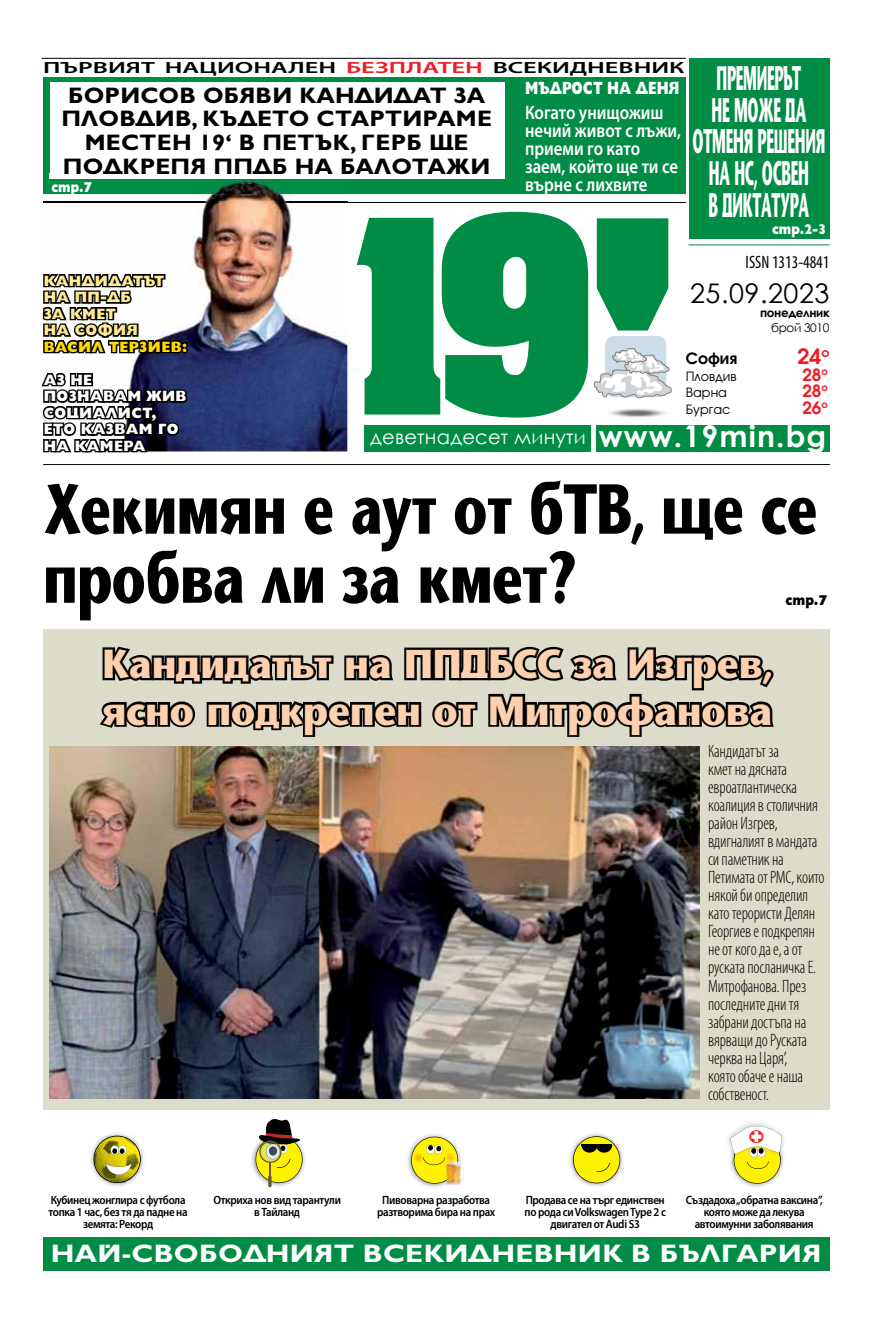
<style>
.page{position:relative;width:893px;height:1340px;background:#fff}
.page>*{position:absolute;margin:0;border:0;box-sizing:border-box;transform-origin:0 0}
.t1{font:70.5px/69px "Stone Sans";letter-spacing:-.01em;color:#000;scale:.76 1}
.t2{font:40.5px/46.5px "Stone Sans";color:#fdd0af;scale:.94 1}
.t3{font:34.05px/31.7px "Stone Sans";letter-spacing:-.01em;color:#fff;text-align:center;scale:.42 1}
.t4{font:700 29.85px "Century Gothic";letter-spacing:.04em;color:#fff}
.t5{font:27px "Century Gothic";letter-spacing:.02em;color:#000}
.t6{font:700 25.5px "Gilt";letter-spacing:.01em;color:#fff;scale:1.12 1}
.t7{font:700 22.5px/23.7px "Gilt";letter-spacing:.01em;color:#000;text-align:center;scale:1.05 1}
.t8{font:700 22.35px "Avanti CYR";color:#ed1d24}
.t9{font:600 19.5px/18px "Myriad Pro";color:#fff;scale:.86 1}
.t10{font:19.5px "Century Gothic";letter-spacing:.01em;color:#fff}
.t11{font:300 condensed 18px/18px "Myriad Pro";letter-spacing:-.01em;color:#000;scale:.95 1}
.t12{font:condensed 18px "Myriad Pro";color:#000;scale:.95 1}
.t13{font:800 17.85px "Gilt";color:#fff;scale:.76 1}
.t14{font:700 17.85px "Avanti CYR";color:#ed1d24}
.t15{font:700 16.35px "Avanti CYR";color:#000}
.t16{font:600 16.2px "Myriad Pro";color:#000;scale:1.63 1}
.t17{font:800 15px/16.5px "Gilt";letter-spacing:.03em;color:#fff;scale:.94 1}
.t18{font:800 15px/16.5px "Gilt";letter-spacing:.03em;color:#ffea95;scale:.94 1}
.t19{font:800 15px "Gilt";letter-spacing:.03em;color:#ffda00;scale:.94 1}
.t20{font:800 14.25px "Gilt";color:#fff;scale:.87 1}
.t21{font:800 14.25px "Gilt";color:#000;scale:.89 1}
.t22{font:13.35px "Avanti CYR";color:#000}
.t23{font:600 12px/12px "Myriad Pro";letter-spacing:-.03em;color:#000;text-align:center;scale:.91 1}
.t24{font:700 12px "Century Gothic";letter-spacing:-.03em;color:#000}
.t25{font:12px "Century Gothic";letter-spacing:-.03em;color:#000}
.s1{color:#ed1d24}
</style>
<div class="page">
<svg style="left:597px;top:218px;width:71px;height:112px;background:#1b9858"></svg>
<div style="left:365px;top:425px;width:465px;height:27px;background:#008c44"></div>
<div style="left:591px;top:420px;width:5px;height:35px;background:#fff"></div>
<hr style="left:43px;top:202px;width:643px;height:1px;background:#000">
<svg style="left:357px;top:212px;width:231px;height:205px"></svg>
<hr style="left:43px;top:464px;width:787px;height:1px;background:#000">
<hr style="left:42px;top:58px;width:644px;height:1px;background:#000">
<hr style="left:689px;top:244px;width:140px;height:1px;background:#008c44">
<div style="left:43px;top:629px;width:786px;height:480px;background:#dddccb"></div>
<div style="left:43px;top:78px;width:643px;height:116px;background:#008c44"></div>
<div style="left:605px;top:336px;width:61px;height:61px;background:#ccdde7;border-radius:9px"></div>
<img style="left:609px;top:409px;width:57px;height:8px">
<svg style="left:594px;top:348px;width:78px;height:50px"></svg>
<div style="left:50px;top:82px;width:455px;height:97px;background:#fff"></div>
<img style="left:743px;top:1160px;width:41px;height:27px">
<img style="left:728px;top:1123px;width:56px;height:37px">
<svg style="left:730px;top:1125px;width:52px;height:58px"></svg>
<img style="left:569px;top:1133px;width:54px;height:53px">
<svg style="left:573px;top:1136px;width:47px;height:47px;background:#d7ce32"></svg>
<hr style="left:581px;top:1144px;width:31px;height:1px;background:#000">
<img style="left:251px;top:1147px;width:54px;height:41px">
<svg style="left:255px;top:1119px;width:48px;height:68px"></svg>
<img style="left:408px;top:1134px;width:53px;height:53px">
<img style="left:444px;top:1159px;width:20px;height:26px">
<svg style="left:411px;top:1136px;width:47px;height:47px;background:#e8d83a"></svg>
<div style="left:689px;top:58px;width:140px;height:180px;background:#008c44"></div>
<div style="left:43px;top:1236px;width:786px;height:34px;background:#008c44"></div>
<img style="left:43px;top:173px;width:304px;height:278px">
<img style="left:43px;top:202px;width:304px;height:1px">
<img style="left:50px;top:173px;width:297px;height:6px">
<svg style="left:42px;top:269px;width:146px;height:87px"></svg>
<svg style="left:41px;top:368px;width:148px;height:85px"></svg>
<img style="left:49px;top:746px;width:651px;height:352px">
<svg style="left:100px;top:646px;width:674px;height:91px"></svg>
<img style="left:103px;top:1133px;width:29px;height:53px">
<img style="left:90px;top:1151px;width:4px;height:21px">
<img style="left:141px;top:1151px;width:3px;height:22px">
<svg style="left:94px;top:1135px;width:47px;height:47px"></svg>
<p class="t16" style="left:43px;top:57px;width:395px">ПЪРВИЯТ НАЦИОНАЛЕН <span class="s1">БЕЗПЛАТЕН</span> ВСЕКИДНЕВНИК</p>
<p class="t7" style="left:61px;top:83px;width:412px">БОРИСОВ ОБЯВИ КАНДИДАТ ЗА<br>ПЛОВДИВ, КЪДЕТО СТАРТИРАМЕ<br>МЕСТЕН 19’ В ПЕТЪК, ГЕРБ ЩЕ<br>ПОДКРЕПЯ ППДБ НА БАЛОТАЖИ</p>
<p class="t20" style="left:51px;top:179px;width:48px">стр.7</p>
<p class="t13" style="left:525px;top:78px;width:205px">МЪДРОСТ НА ДЕНЯ</p>
<p class="t9" style="left:525px;top:103px;width:183px">Когато унищожиш нечий живот с лъжи, приеми го като заем, който ще ти се върне с лихвите</p>
<h3 class="t3" style="left:692px;top:63px;width:317px">ПРЕМИЕРЪТ<br>НЕ МОЖЕ ДА<br>ОТМЕНЯ РЕШЕНИЯ<br>НА НС, ОСВЕН<br>В ДИКТАТУРА</h3>
<p class="t20" style="left:772px;top:221px;width:64px">стр.2-3</p>
<p class="t12" style="left:746px;top:252px;width:90px">ISSN 1313-4841</p>
<p class="t18" style="left:44px;top:273px;width:130px">КАНДИДАТЪТ<br>НА ПП-ДБ<br>ЗА КМЕТ<br>НА СОФИЯ</p>
<p class="t19" style="left:44px;top:338px;width:154px">ВАСИЛ ТЕРЗИЕВ:</p>
<p class="t17" style="left:44px;top:372px;width:154px">АЗ НЕ<br>ПОЗНАВАМ ЖИВ<br>СОЦИАЛИСТ,<br>ЕТО КАЗВАМ ГО<br>НА КАМЕРА</p>
<p class="t10" style="left:370px;top:423px;width:217px">деветнадесет минути</p>
<h3 class="t5" style="left:690px;top:274px;width:141px">25.09.2023</h3>
<p class="t24" style="left:760px;top:304px;width:71px">понеделник</p>
<p class="t25" style="left:771px;top:319px;width:60px">брой 3010</p>
<p class="t15" style="left:686px;top:348px;width:53px">София</p>
<p class="t8" style="left:797px;top:342px;width:33px">24<sup>о</sup></p>
<p class="t22" style="left:686px;top:368px;width:52px">Пловдив</p>
<p class="t14" style="left:802px;top:363px;width:27px">28<sup>о</sup></p>
<p class="t22" style="left:686px;top:385px;width:43px">Варна</p>
<p class="t14" style="left:802px;top:380px;width:27px">28<sup>о</sup></p>
<p class="t22" style="left:686px;top:401px;width:46px">Бургас</p>
<p class="t14" style="left:802px;top:396px;width:27px">26<sup>о</sup></p>
<h3 class="t4" style="left:599px;top:413px;width:229px">www.19min.bg</h3>
<h1 class="t1" style="left:43px;top:475px;width:1020px">Хекимян е аут от бТВ, ще се пробва ли за кмет?</h1>
<p class="t21" style="left:786px;top:592px;width:48px">стр.7</p>
<h2 class="t2" style="left:102px;top:641px;width:714px">Кандидатът на ППДБСС за Изгрев, ясно подкрепен от Митрофанова</h2>
<p class="t11" style="left:708px;top:742px;width:124px">Кандидатът за<br>кмет на дясната евроатлантическа коалиция в столичния район Изгрев, вдигналият в мандата си паметник на<br>Петимата от РМС, които някой би определил като терористи Делян<br>Георгиев е подкрепян не от кого да е, а от руската посланичка Е.<br>Митрофанова. През последните дни тя забрани достъпа на вярващи до Руската черква на Царя’,<br>която обаче е наша собственост.</p>
<p class="t23" style="left:49px;top:1193px;width:154px">Кубинец жонглира с футбола топка 1 час, без тя да падне на земята: Рекорд</p>
<p class="t23" style="left:213px;top:1193px;width:142px">Откриха нов вид тарантули в Тайланд</p>
<p class="t23" style="left:377px;top:1193px;width:131px">Пивоварна разработва разтворима бира на прах</p>
<p class="t23" style="left:525px;top:1193px;width:157px">Продава се на търг единствен по рода си Volkswagen Type 2 с двигател от Audi S3</p>
<p class="t23" style="left:686px;top:1193px;width:152px">Създадоха „обратна ваксина”, която може да лекува автоимунни заболявания</p>
<h3 class="t6" style="left:51px;top:1238px;width:690px">НАЙ-СВОБОДНИЯТ ВСЕКИДНЕВНИК В БЪЛГАРИЯ</h3>
</div>
